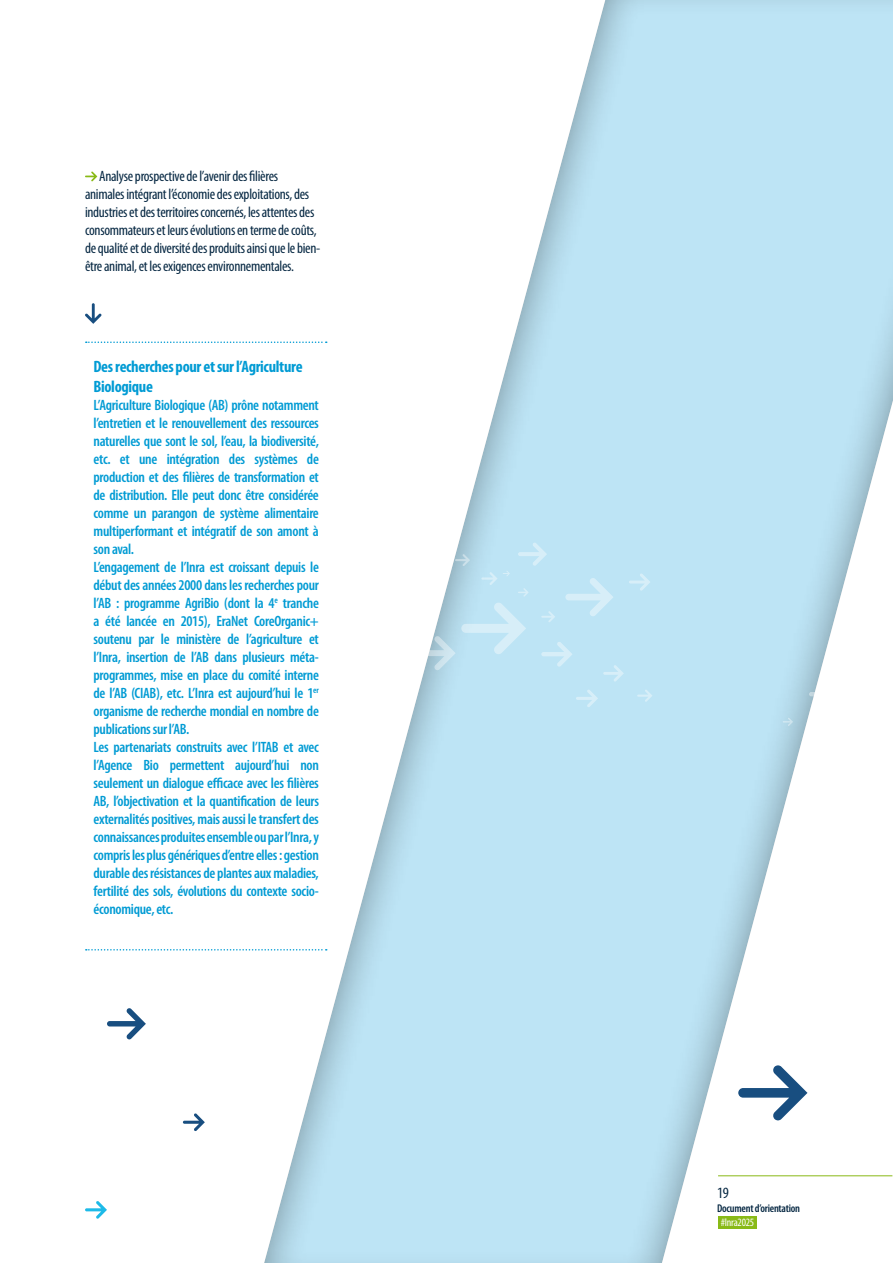
<style>
.page{position:relative;width:893px;height:1263px;background:#fff}
.page>*{position:absolute;margin:0;border:0;box-sizing:border-box;transform-origin:0 0}
.t1{font:700 condensed 16.5px/19.8px "Myriad Pro";letter-spacing:-.02em;color:#009bd4}
.t2{font:condensed 15.75px "Myriad Pro";color:#042641}
.t3{font:600 condensed 15px/18px "Myriad Pro";letter-spacing:-.02em;color:#009bd4}
.t4{font:condensed 15px/18px "Myriad Pro";letter-spacing:-.02em;color:#042641}
.t5{font:600 condensed 11.25px "Myriad Pro";letter-spacing:-.02em;color:#042641}
.t6{font:condensed 11.25px "Myriad Pro";letter-spacing:-.02em;color:#fff}
</style>
<div class="page">
<svg style="left:86px;top:341px;width:171px;height:2px"></svg>
<svg style="left:85px;top:303px;width:17px;height:21px"></svg>
<svg style="left:86px;top:949px;width:171px;height:1px"></svg>
<div style="left:257px;top:0;width:636px;height:1263px;background:#000;opacity:.4"></div>
<svg style="left:841px;top:719px;width:48px;height:39px"></svg>
<svg style="left:365px;top:557px;width:34px;height:27px"></svg>
<svg style="left:809px;top:681px;width:32px;height:26px"></svg>
<svg style="left:576px;top:689px;width:22px;height:18px"></svg>
<svg style="left:637px;top:689px;width:15px;height:13px"></svg>
<svg style="left:411px;top:520px;width:15px;height:12px"></svg>
<svg style="left:783px;top:718px;width:10px;height:8px"></svg>
<svg style="left:413px;top:542px;width:237px;height:139px;background:#c4e5f3"></svg>
<svg style="left:738px;top:1065px;width:69px;height:55px"></svg>
<svg style="left:107px;top:1008px;width:39px;height:31px"></svg>
<svg style="left:183px;top:1113px;width:22px;height:18px"></svg>
<svg style="left:85px;top:1201px;width:22px;height:18px"></svg>
<svg style="left:85px;top:171px;width:12px;height:10px"></svg>
<p class="t4" style="left:85px;top:168px;width:237px;text-indent:14px">Analyse prospective de l’avenir des filières animales intégrant l’économie des exploitations, des industries et des territoires concernés, les attentes des consommateurs et leurs évolutions en terme de coûts, de qualité et de diversité des produits ainsi que le bien&shy;être animal, et les exigences environnementales.</p>
<p class="t1" style="left:94px;top:357px;width:211px">Des recherches pour et sur l’Agriculture<br>Biologique</p>
<p class="t3" style="left:94px;top:396px;width:227px">L’Agriculture Biologique (AB) prône notamment l’entretien et le renouvellement des ressources naturelles que sont le sol, l’eau, la biodiversité, etc. et une intégration des systèmes de production et des filières de transformation et de distribution. Elle peut donc être considérée comme un parangon de système alimentaire multiperformant et intégratif de son amont à son aval.<br>L’engagement de l’Inra est croissant depuis le début des années 2000 dans les recherches pour l’AB : programme AgriBio (dont la 4<sup>e</sup> tranche a été lancée en 2015), EraNet CoreOrganic+ soutenu par le ministère de l’agriculture et l’Inra, insertion de l’AB dans plusieurs méta&shy;programmes, mise en place du comité interne de l’AB (CIAB), etc. L’Inra est aujourd’hui le 1<sup>er </sup>organisme de recherche mondial en nombre de publications sur l’AB.<br>Les partenariats construits avec l’ITAB et avec l’Agence Bio permettent aujourd’hui non seulement un dialogue efficace avec les filières AB, l’objectivation et la quantification de leurs externalités positives, mais aussi le transfert des connaissances produites ensemble ou par l’Inra, y compris les plus génériques d’entre elles : gestion durable des résistances de plantes aux maladies, fertilité des sols, évolutions du contexte socio&shy;économique, etc.</p>
<p class="t2" style="left:717px;top:1184px;width:13px">19</p>
<p class="t5" style="left:717px;top:1202px;width:85px">Document d’orientation</p>
<p class="t6" style="left:721px;top:1216px;width:35px">#Inra2025</p>
</div>
